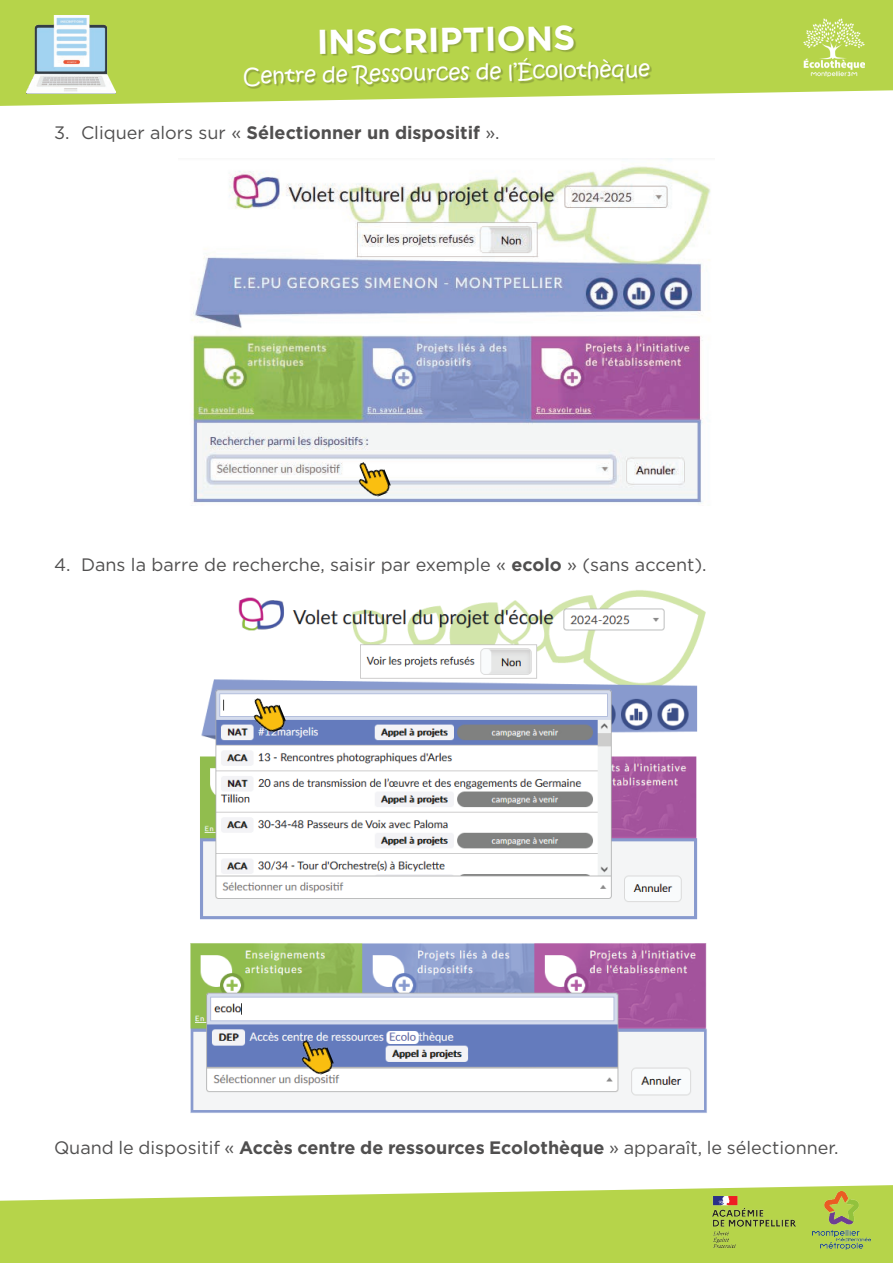
<style>
.page{position:relative;width:893px;height:1263px;background:#fff}
.page>*{position:absolute;margin:0;border:0;box-sizing:border-box;transform-origin:0 0}
.t1{font:700 34.5px "Gotham";color:#fff}
.t2{font:21px "Kristen ITC";color:#fff}
.t3{font:18px "Gotham";color:#504f4f}
.t4{font:700 18px "Gotham";color:#504f4f}
.s1{font-weight:400}
.s2{font-weight:700}
</style>
<div class="page">
<svg style="left:0;top:0;width:893px;height:106px;fill:#b6d44a"></svg>
<img style="left:804px;top:19px;width:60px;height:58px">
<img style="left:26px;top:15px;width:90px;height:79px">
<svg style="left:0;top:1185px;width:893px;height:78px;fill:#b6d44a"></svg>
<img style="left:712px;top:1197px;width:83px;height:50px">
<img style="left:812px;top:1192px;width:58px;height:57px">
<div style="left:245px;top:27px;width:407px;height:62px;background:#231f20;opacity:.24"></div>
<img style="left:191px;top:158px;width:520px;height:346px">
<img style="left:353px;top:456px;width:40px;height:45px">
<img style="left:200px;top:590px;width:506px;height:330px">
<img style="left:248px;top:692px;width:40px;height:45px">
<img style="left:190px;top:943px;width:517px;height:170px">
<img style="left:296px;top:1034px;width:40px;height:45px">
<h1 class="t1" style="left:316px;top:19px;width:260px;rotate:-1deg">INSCRIPTIONS</h1>
<p class="t2" style="left:243px;top:63px;width:409px;rotate:-1deg">Centre de Ressources de l’Écolothèque</p>
<p class="t4" style="left:54px;top:120px;width:447px"><span class="s1">3. Cliquer alors sur «</span> Sélectionner un dispositif <span class="s1">».</span></p>
<p class="t3" style="left:54px;top:553px;width:654px">4. Dans la barre de recherche, saisir par exemple « <span class="s2">ecolo</span> » (sans accent).</p>
<p class="t3" style="left:54px;top:1136px;width:786px">Quand le dispositif « <span class="s2">Accès centre de ressources Ecolothèque</span> » apparaît, le sélectionner.</p>
</div>
